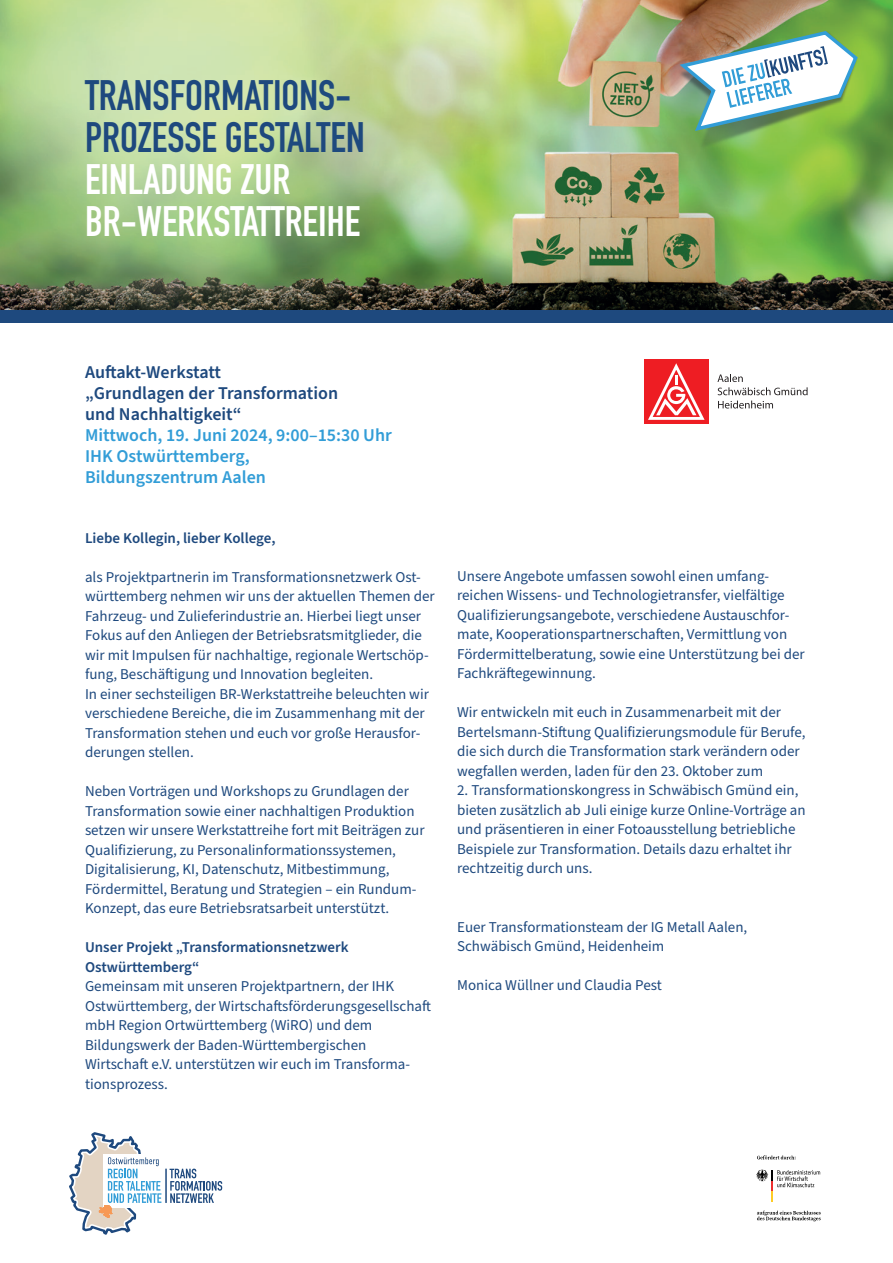
<style>
.page{position:relative;width:893px;height:1263px;background:#fff}
.page>*{position:absolute;margin:0;border:0;box-sizing:border-box;transform-origin:0 0}
.t1{font:42px/42px "DIN Engschrift LT Pro";color:#1e497e}
.t2{font:42px/42px "DIN Engschrift LT Pro";color:#fff}
.t3{font:600 18px/21px "Source Sans Pro";color:#329dd7}
.t4{font:600 18px/21px "Source Sans Pro";color:#1e497e}
.t5{font:15px/19.5px "Source Sans Pro";color:#1e497e}
.t6{font:600 15px/19.5px "Source Sans Pro";color:#1e497e}
</style>
<div class="page">
<img style="left:0;top:0;width:893px;height:310px">
<svg style="left:756px;top:1170px;width:64px;height:32px"></svg>
<svg style="left:757px;top:1155px;width:39px;height:4px"></svg>
<svg style="left:757px;top:1211px;width:64px;height:10px"></svg>
<svg style="left:170px;top:1168px;width:52px;height:35px"></svg>
<hr style="left:166px;top:1169px;width:1px;height:34px;background:#1e497e">
<svg style="left:69px;top:1132px;width:92px;height:103px"></svg>
<img style="left:669px;top:12px;width:195px;height:141px">
<svg style="left:678px;top:29px;width:182px;height:104px"></svg>
<div style="left:0;top:310px;width:893px;height:13px;background:#1e497e"></div>
<div style="left:644px;top:360px;width:64px;height:64px;background:#ee1d23"></div>
<svg style="left:648px;top:363px;width:57px;height:57px"></svg>
<svg style="left:717px;top:374px;width:91px;height:21px"></svg>
<svg style="left:718px;top:401px;width:55px;height:7px"></svg>
<h1 class="t1" style="left:85px;top:75px;width:281px">TRANSFORMATIONS-<br>PROZESSE GESTALTEN</h1>
<h1 class="t2" style="left:85px;top:159px;width:277px">EINLADUNG ZUR<br>BR-WERKSTATTREIHE</h1>
<p class="t4" style="left:85px;top:362px;width:255px">Auftakt-Werkstatt<br>„Grundlagen der Transformation und Nachhaltigkeit“</p>
<p class="t3" style="left:85px;top:425px;width:308px">Mittwoch, 19. Juni 2024, 9:00–15:30 Uhr<br>IHK Ostwürttemberg,<br>Bildungszentrum Aalen</p>
<p class="t6" style="left:85px;top:528px;width:192px">Liebe Kollegin, lieber Kollege,</p>
<p class="t5" style="left:85px;top:567px;width:351px">als Projektpartnerin im Transformationsnetzwerk Ost&shy;württemberg nehmen wir uns der aktuellen Themen der Fahrzeug- und Zulieferindustrie an. Hierbei liegt unser Fokus auf den Anliegen der Betriebsratsmitglieder, die wir mit Impulsen für nachhaltige, regionale Wertschöp&shy;fung, Beschäftigung und Innovation begleiten.<br>In einer sechsteiligen BR-Werkstattreihe beleuchten wir verschiedene Bereiche, die im Zusammenhang mit der Transformation stehen und euch vor große Herausfor&shy;derungen stellen.</p>
<p class="t5" style="left:85px;top:782px;width:341px">Neben Vorträgen und Workshops zu Grundlagen der Transformation sowie einer nachhaltigen Produktion setzen wir unsere Werkstattreihe fort mit Beiträgen zur Qualifizierung, zu Personalinformationssystemen, Digitalisierung, KI, Datenschutz, Mitbestimmung, Fördermittel, Beratung und Strategien – ein Rundum-Konzept, das eure Betriebsratsarbeit unterstützt.</p>
<p class="t6" style="left:85px;top:938px;width:265px">Unser Projekt „Transformationsnetzwerk<br>Ostwürttemberg“</p>
<p class="t5" style="left:85px;top:977px;width:347px">Gemeinsam mit unseren Projektpartnern, der IHK Ostwürttemberg, der Wirtschaftsförderungsgesellschaft mbH Region Ortwürttemberg (WiRO) und dem Bildungswerk der Baden-Württembergischen Wirtschaft e.V. unterstützen wir euch im Transforma&shy;tionsprozess.</p>
<p class="t5" style="left:457px;top:567px;width:349px">Unsere Angebote umfassen sowohl einen umfang&shy;reichen Wissens- und Technologietransfer, vielfältige Qualifizierungsangebote, verschiedene Austauschfor&shy;mate, Kooperationspartnerschaften, Vermittlung von Fördermittelberatung, sowie eine Unterstützung bei der Fachkräftegewinnung.</p>
<p class="t5" style="left:457px;top:703px;width:350px">Wir entwickeln mit euch in Zusammenarbeit mit der Bertelsmann-Stiftung Qualifizierungsmodule für Berufe, die sich durch die Transformation stark verändern oder wegfallen werden, laden für den 23. Oktober zum</p>
<p class="t5" style="left:457px;top:781px;width:350px">2. Transformationskongress in Schwäbisch Gmünd ein, bieten zusätzlich ab Juli einige kurze Online-Vorträge an und präsentieren in einer Fotoausstellung betriebliche Beispiele zur Transformation. Details dazu erhaltet ihr rechtzeitig durch uns.</p>
<p class="t5" style="left:457px;top:918px;width:292px">Euer Transformationsteam der IG Metall Aalen,<br>Schwäbisch Gmünd, Heidenheim</p>
<p class="t5" style="left:457px;top:976px;width:206px">Monica Wüllner und Claudia Pest</p>
</div>
